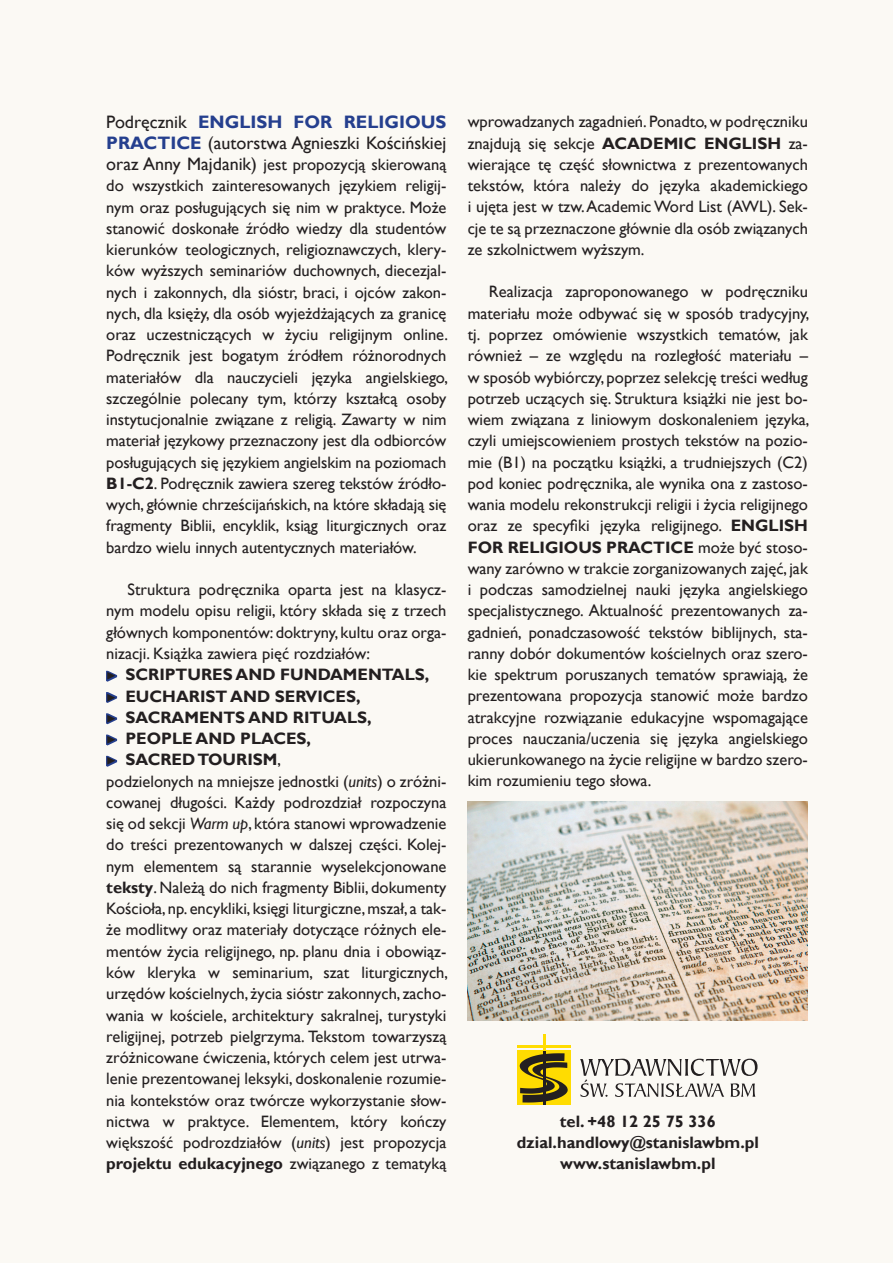
<style>
.page{position:relative;width:893px;height:1263px;background:#fbf9f4}
.page>*{position:absolute;margin:0;border:0;box-sizing:border-box;transform-origin:0 0}
.t1{font:18px/21.3px "Gill Sans";color:#231f20}
.t2{font:16.5px/21.3px "Gill Sans";color:#231f20;text-align:justify}
.t3{font:700 16.5px/21.3px "Gill Sans";color:#231f20;text-align:center}
.s1{font-weight:700;color:#253f8e}
.s2{font-size:18px}
.s3{font-weight:700}
.s4{font-family:"Minion Pro"}
.s5{font-style:italic}
</style>
<div class="page">
<svg style="left:106px;top:670px;width:12px;height:97px"></svg>
<svg style="left:580px;top:1059px;width:177px;height:38px"></svg>
<div style="left:517px;top:1050px;width:54px;height:55px;background:#ffdc01"></div>
<hr style="left:543px;top:1050px;width:2px;height:55px;background:#231f20">
<svg style="left:520px;top:1034px;width:48px;height:68px"></svg>
<hr style="left:517px;top:1045px;width:54px;height:3px;background:#ffdc01">
<img style="left:468px;top:801px;width:340px;height:219px">
<p class="t1" style="left:106px;top:111px;width:342px">Podręcznik <span class="s1">ENGLISH FOR RELIGIOUS<br>PRACTICE</span> (autorstwa Agnieszki Kościńskiej</p>
<p class="t2" style="left:106px;top:154px;width:343px"><span class="s2">oraz Anny Majdanik)</span> jest propozycją skierowaną do wszystkich zainteresowanych językiem religij&shy;nym oraz posługujących się nim w praktyce. Może stanowić doskonałe źródło wiedzy dla studentów kierunków teologicznych, religioznawczych, klery&shy;ków wyższych seminariów duchownych, diecezjal&shy;nych i zakonnych, dla sióstr, braci, i ojców zakon&shy;nych, dla księży, dla osób wyjeżdżających za granicę oraz uczestniczących w życiu religijnym online.<br>Podręcznik jest bogatym źródłem różnorodnych materiałów dla nauczycieli języka angielskiego, szczególnie polecany tym, którzy kształcą osoby instytucjonalnie związane z religią. Zawarty w nim materiał językowy przeznaczony jest dla odbiorców posługujących się językiem angielskim na poziomach <span class="s3">B1-C2</span>. Podręcznik zawiera szereg tekstów źródło&shy;wych, głównie chrześcijańskich, na które składają się fragmenty Biblii, encyklik, ksiąg liturgicznych oraz bardzo wielu innych autentycznych materiałów.</p>
<p class="t2" style="left:106px;top:579px;width:343px;text-align:left;text-indent:21px">Struktura podręcznika oparta jest na klasycz&shy;nym modelu opisu religii, który składa się z trzech głównych komponentów: doktryny, kultu oraz orga&shy;nizacji. Książka zawiera pięć rozdziałów:<br><span class="s4">▶</span> <span class="s3">SCRIPTURES AND FUNDAMENTALS,<br></span><span class="s4">▶</span> <span class="s3">EUCHARIST AND SERVICES,<br></span><span class="s4">▶</span> <span class="s3">SACRAMENTS AND RITUALS,<br></span><span class="s4">▶</span> <span class="s3">PEOPLE AND PLACES,<br></span><span class="s4">▶</span> <span class="s3">SACRED TOURISM</span>,<br>podzielonych na mniejsze jednostki (<span class="s5">units</span>) o zróżni&shy;cowanej długości. Każdy podrozdział rozpoczyna się od sekcji <span class="s5">Warm up</span>, która stanowi wprowadzenie do treści prezentowanych w dalszej części. Kolej&shy;nym elementem są starannie wyselekcjonowane <span class="s3">teksty</span>. Należą do nich fragmenty Biblii, dokumenty Kościoła, np. encykliki, księgi liturgiczne, mszał, a tak&shy;że modlitwy oraz materiały dotyczące różnych ele&shy;mentów życia religijnego, np. planu dnia i obowiąz&shy;ków kleryka w seminarium, szat liturgicznych, urzędów kościelnych, życia sióstr zakonnych, zacho&shy;wania w kościele, architektury sakralnej, turystyki religijnej, potrzeb pielgrzyma. Tekstom towarzyszą zróżnicowane ćwiczenia, których celem jest utrwa&shy;lenie prezentowanej leksyki, doskonalenie rozumie&shy;nia kontekstów oraz twórcze wykorzystanie słow&shy;nictwa w praktyce. Elementem, który kończy większość podrozdziałów (<span class="s5">units</span>) jest propozycja <span class="s3">projektu edukacyjnego</span> związanego z tematyką</p>
<p class="t2" style="left:468px;top:112px;width:342px">wprowadzanych zagadnień. Ponadto, w podręczniku znajdują się sekcje <span class="s3">ACADEMIC ENGLISH</span> za&shy;wierające tę część słownictwa z prezentowanych tekstów, która należy do języka akademickiego i ujęta jest w tzw.Academic Word List (AWL). Sek&shy;cje te są przeznaczone głównie dla osób związanych ze szkolnictwem wyższym.</p>
<p class="t2" style="left:468px;top:282px;width:343px;text-indent:21px">Realizacja zaproponowanego w podręczniku materiału może odbywać się w sposób tradycyjny, tj. poprzez omówienie wszystkich tematów, jak również – ze względu na rozległość materiału – w sposób wybiórczy, poprzez selekcję treści według potrzeb uczących się. Struktura książki nie jest bo&shy;wiem związana z liniowym doskonaleniem języka, czyli umiejscowieniem prostych tekstów na pozio&shy;mie (B1) na początku książki, a trudniejszych (C2) pod koniec podręcznika, ale wynika ona z zastoso&shy;wania modelu rekonstrukcji religii i życia religijnego oraz ze specyfiki języka religijnego. <span class="s3">ENGLISH FOR RELIGIOUS PRACTICE</span> może być stoso&shy;wany zarówno w trakcie zorganizowanych zajęć, jak i podczas samodzielnej nauki języka angielskiego specjalistycznego. Aktualność prezentowanych za&shy;gadnień, ponadczasowość tekstów biblijnych, sta&shy;ranny dobór dokumentów kościelnych oraz szero&shy;kie spektrum poruszanych tematów sprawiają, że prezentowana propozycja stanowić może bardzo atrakcyjne rozwiązanie edukacyjne wspomagające proces nauczania/uczenia się języka angielskiego ukierunkowanego na życie religijne w bardzo szero&shy;kim rozumieniu tego słowa.</p>
<p class="t3" style="left:517px;top:1111px;width:244px">tel. +48 12 25 75 336 dzial.handlowy@stanislawbm.pl www.stanislawbm.pl</p>
</div>
